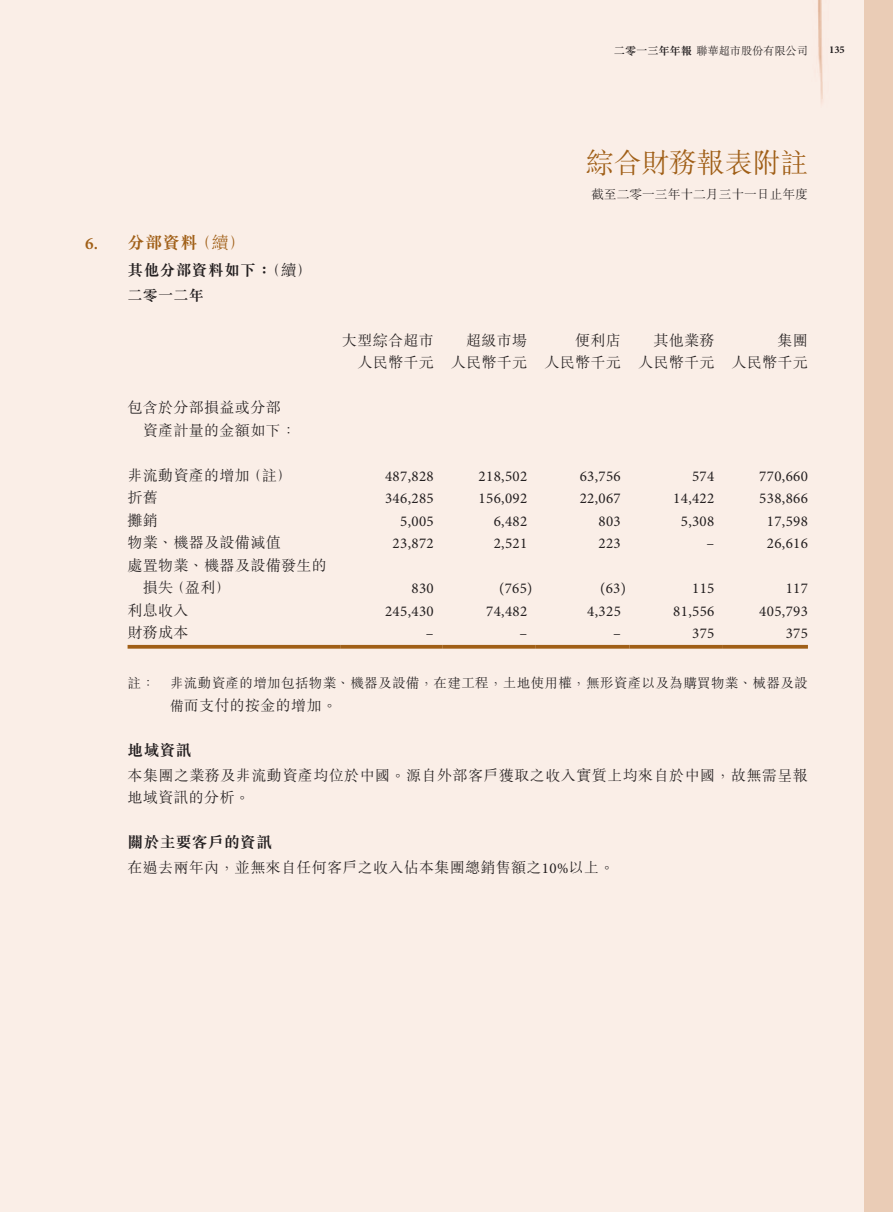
<style>
.page{position:relative;width:893px;height:1212px;background:#faeee7}
.page>*{position:absolute;margin:0;border:0;box-sizing:border-box;transform-origin:0 0}
.t1{font:300 27.75px "M Sung HK";color:#a05f17}
.t2{font:700 17.25px "M Sung HK";color:#a05f17}
.t3{font:700 15.75px "M Sung HK";letter-spacing:.02em;color:#231f20}
.t4{font:300 15px/22.5px "M Sung HK";letter-spacing:.025em;color:#231f20}
.t5{font:15px "Minion Pro";letter-spacing:.025em;color:#231f20}
.t6{font:700 15px "M Sung HK";letter-spacing:.02em;color:#231f20}
.t7{font:300 13.5px "M Sung HK";letter-spacing:.03em;color:#231f20}
.t8{font:300 12.75px "M Sung HK";color:#231f20}
.t9{font:300 11.25px "M Sung HK";letter-spacing:-.01em;color:#231f20}
.t10{font:700 10.5px "Minion Pro";color:#231f20}
.s1{font-weight:700}
.s2{font-family:"Minion Pro";font-weight:600}
.s3{font-weight:300}
.s4{font-size:13.5px}
.s5{font-family:"Minion Pro";font-weight:400}
</style>
<div class="page">
<img style="left:818px;top:0;width:5px;height:103px">
<div style="left:864px;top:0;width:29px;height:1212px;background:#eaccb6"></div>
<svg style="left:128px;top:645px;width:212px;height:4px"></svg>
<svg style="left:340px;top:645px;width:102px;height:4px"></svg>
<svg style="left:442px;top:645px;width:94px;height:4px"></svg>
<svg style="left:536px;top:645px;width:93px;height:4px"></svg>
<svg style="left:629px;top:645px;width:94px;height:4px"></svg>
<svg style="left:723px;top:645px;width:85px;height:4px"></svg>
<p class="t9" style="left:614px;top:43px;width:196px"><span class="s1">二零一三年年報</span> 聯華超市股份有限公司</p>
<p class="t10" style="left:829px;top:43px;width:17px">135</p>
<h1 class="t1" style="left:586px;top:144px;width:223px">綜合財務報表附註</h1>
<p class="t2" style="left:85px;top:231px;width:163px"><span class="s2">6.</span> 分部資料<span class="s3">（續）</span></p>
<p class="t3" style="left:128px;top:259px;width:186px">其他分部資料如下：<span class="s3">（續）</span></p>
<p class="t6" style="left:128px;top:285px;width:78px">二零一二年</p>
<p class="t8" style="left:591px;top:185px;width:218px">截至二零一三年十二月三十一日止年度</p>
<p class="t4" style="left:342px;top:328px;width:93px">大型綜合超市</p>
<p class="t4" style="left:466px;top:328px;width:63px">超級市場</p>
<p class="t4" style="left:575px;top:328px;width:47px">便利店</p>
<p class="t4" style="left:653px;top:328px;width:63px">其他業務</p>
<p class="t4" style="left:357px;top:328px;width:452px;text-align:right">集團<br>人民幣千元 人民幣千元 人民幣千元 人民幣千元 人民幣千元</p>
<p class="t4" style="left:143px;top:396px;width:155px;text-indent:-15px">包含於分部損益或分部資產計量的金額如下：</p>
<p class="t4" style="left:128px;top:463px;width:166px">非流動資產的增加（註）</p>
<p class="t5" style="left:385px;top:466px;width:50px">487,828</p>
<p class="t5" style="left:479px;top:466px;width:50px">218,502</p>
<p class="t5" style="left:580px;top:466px;width:43px">63,756</p>
<p class="t5" style="left:692px;top:466px;width:24px">574</p>
<p class="t5" style="left:759px;top:466px;width:50px">770,660</p>
<p class="t4" style="left:128px;top:486px;width:32px">折舊</p>
<p class="t5" style="left:385px;top:488px;width:50px">346,285</p>
<p class="t5" style="left:479px;top:488px;width:50px">156,092</p>
<p class="t5" style="left:580px;top:488px;width:43px">22,067</p>
<p class="t5" style="left:673px;top:488px;width:43px">14,422</p>
<p class="t5" style="left:759px;top:488px;width:50px">538,866</p>
<p class="t4" style="left:128px;top:508px;width:32px">攤銷</p>
<p class="t5" style="left:400px;top:511px;width:35px">5,005</p>
<p class="t5" style="left:494px;top:511px;width:35px">6,482</p>
<p class="t5" style="left:598px;top:511px;width:24px">803</p>
<p class="t5" style="left:681px;top:511px;width:35px">5,308</p>
<p class="t5" style="left:767px;top:511px;width:43px">17,598</p>
<p class="t4" style="left:128px;top:531px;width:155px">物業、機器及設備減值</p>
<p class="t5" style="left:393px;top:533px;width:43px">23,872</p>
<p class="t5" style="left:494px;top:533px;width:35px">2,521</p>
<p class="t5" style="left:599px;top:533px;width:24px">223</p>
<p class="t5" style="left:707px;top:533px;width:9px">–</p>
<p class="t5" style="left:767px;top:533px;width:43px">26,616</p>
<p class="t4" style="left:143px;top:553px;width:185px;text-indent:-15px">處置物業、機器及設備發生的損失（盈利）</p>
<p class="t5" style="left:411px;top:578px;width:24px">830</p>
<p class="t5" style="left:499px;top:578px;width:35px">(765)</p>
<p class="t5" style="left:600px;top:578px;width:27px">(63)</p>
<p class="t5" style="left:692px;top:578px;width:24px">115</p>
<p class="t5" style="left:786px;top:578px;width:24px">117</p>
<p class="t4" style="left:128px;top:598px;width:63px">利息收入</p>
<p class="t5" style="left:385px;top:601px;width:50px">245,430</p>
<p class="t5" style="left:486px;top:601px;width:43px">74,482</p>
<p class="t5" style="left:587px;top:601px;width:35px">4,325</p>
<p class="t5" style="left:673px;top:601px;width:43px">81,556</p>
<p class="t5" style="left:759px;top:601px;width:50px">405,793</p>
<p class="t4" style="left:128px;top:621px;width:63px">財務成本</p>
<p class="t5" style="left:426px;top:623px;width:9px">–</p>
<p class="t5" style="left:519px;top:623px;width:9px">–</p>
<p class="t5" style="left:613px;top:623px;width:9px">–</p>
<p class="t5" style="left:692px;top:623px;width:24px">375</p>
<p class="t5" style="left:786px;top:623px;width:24px">375</p>
<p class="t7" style="left:128px;top:674px;width:682px">註： 非流動資產的增加包括物業、機器及設備，在建工程，土地使用權，無形資產以及為購買物業、械器及設</p>
<p class="t4" style="left:170px;top:693px;width:168px"><span class="s4">備</span>而支付的按金的增加。</p>
<p class="t3" style="left:128px;top:739px;width:66px">地域資訊</p>
<p class="t4" style="left:128px;top:763px;width:682px">本集團之業務及非流動資產均位於中國。源自外部客戶獲取之收入實質上均來自於中國，故無需呈報地域資訊的分析。</p>
<p class="t3" style="left:128px;top:831px;width:146px">關於主要客戶的資訊</p>
<p class="t4" style="left:128px;top:855px;width:488px">在過去兩年內，並無來自任何客戶之收入佔本集團總銷售額之<span class="s5">10%</span>以上。</p>
</div>
